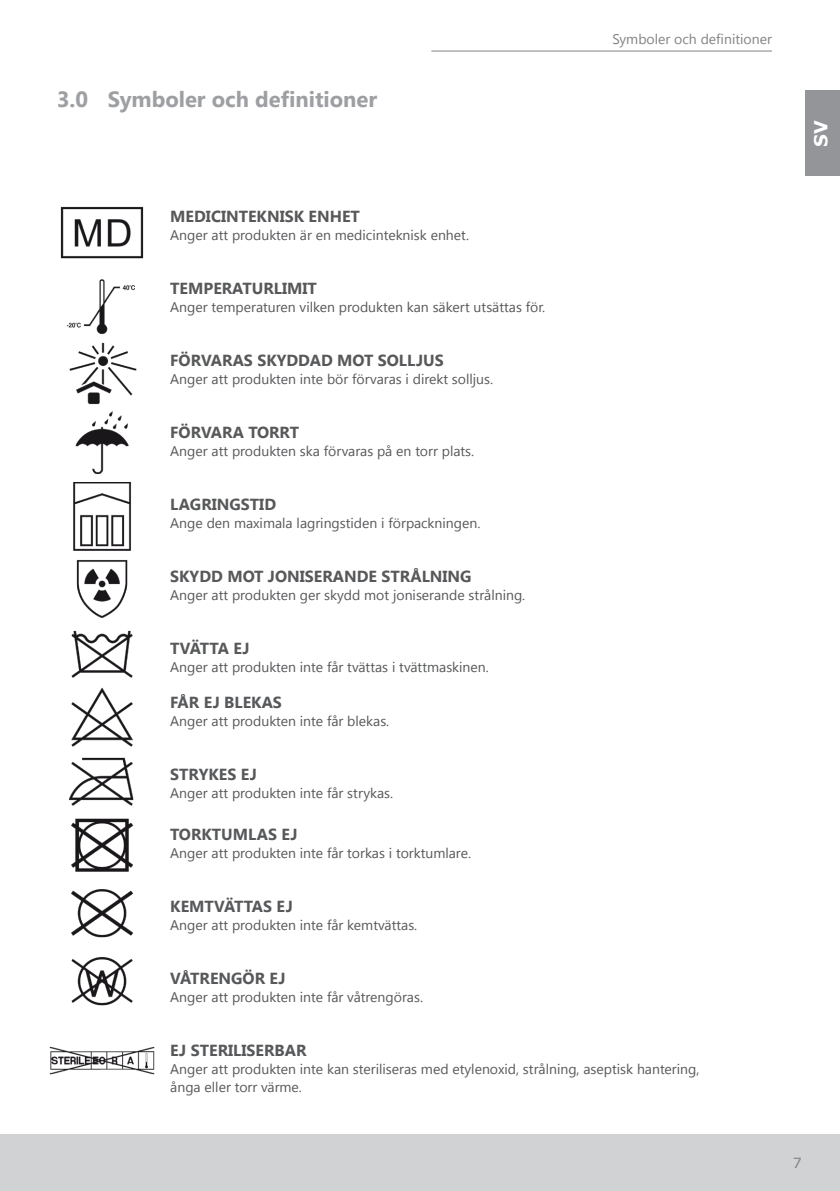
<style>
.page{position:relative;width:840px;height:1191px;background:#fff}
.page>*{position:absolute;margin:0;border:0;box-sizing:border-box;transform-origin:0 0}
.t1{font:700 22px "Lao UI";color:#9d9fa2}
.t2{font:700 18px "Verdana";color:#fff}
.t3{font:700 16px "Lao UI";color:#57585a}
.t4{font:700 16px "Lao UI";letter-spacing:-.02em;color:#57585a}
.t5{font:14px/18px "Lao UI";color:#57585a}
.t6{font:14px "Lao UI";color:#808285}
.t7{font:14px "Verdana";color:#808285}
</style>
<div class="page">
<div style="left:0;top:1134px;width:839px;height:57px;background:#d1d2d4"></div>
<div style="left:805px;top:91px;width:34px;height:85px;background:#939598"></div>
<hr style="left:431px;top:51px;width:340px;height:1px;background:#808285">
<img style="left:66px;top:279px;width:69px;height:55px">
<img style="left:69px;top:342px;width:68px;height:132px">
<img style="left:73px;top:482px;width:58px;height:68px">
<img style="left:76px;top:560px;width:52px;height:55px">
<img style="left:71px;top:615px;width:62px;height:128px">
<img style="left:69px;top:743px;width:65px;height:263px">
<img style="left:49px;top:1046px;width:106px;height:29px">
<img style="left:60px;top:206px;width:84px;height:53px">
<h1 class="t1" style="left:57px;top:84px;width:322px">3.0 Symboler och definitioner</h1>
<p class="t6" style="left:612px;top:30px;width:161px">Symboler och definitioner</p>
<p class="t2" style="left:807px;top:146px;width:28px;rotate:-90deg">SV</p>
<p class="t3" style="left:170px;top:205px;width:191px">MEDICINTEKNISK ENHET</p>
<p class="t5" style="left:170px;top:225px;width:300px">Anger att produkten är en medicinteknisk enhet.</p>
<p class="t3" style="left:170px;top:277px;width:148px">TEMPERATURLIMIT</p>
<p class="t5" style="left:170px;top:297px;width:376px">Anger temperaturen vilken produkten kan säkert utsättas för.</p>
<p class="t3" style="left:170px;top:349px;width:275px">FÖRVARAS SKYDDAD MOT SOLLJUS</p>
<p class="t5" style="left:170px;top:369px;width:324px">Anger att produkten inte bör förvaras i direkt solljus.</p>
<p class="t3" style="left:170px;top:421px;width:130px">FÖRVARA TORRT</p>
<p class="t5" style="left:170px;top:441px;width:305px">Anger att produkten ska förvaras på en torr plats.</p>
<p class="t3" style="left:170px;top:493px;width:107px">LAGRINGSTID</p>
<p class="t5" style="left:170px;top:513px;width:311px">Ange den maximala lagringstiden i förpackningen.</p>
<p class="t3" style="left:170px;top:565px;width:303px">SKYDD MOT JONISERANDE STRÅLNING</p>
<p class="t5" style="left:170px;top:585px;width:356px">Anger att produkten ger skydd mot joniserande strålning.</p>
<p class="t4" style="left:170px;top:637px;width:81px">TVÄTTA EJ</p>
<p class="t5" style="left:170px;top:657px;width:320px">Anger att produkten inte får tvättas i tvättmaskinen.</p>
<p class="t3" style="left:170px;top:691px;width:113px">FÅR EJ BLEKAS</p>
<p class="t5" style="left:170px;top:711px;width:220px">Anger att produkten inte får blekas.</p>
<p class="t3" style="left:170px;top:763px;width:88px">STRYKES EJ</p>
<p class="t5" style="left:170px;top:783px;width:224px">Anger att produkten inte får strykas.</p>
<p class="t3" style="left:170px;top:823px;width:129px">TORKTUMLAS EJ</p>
<p class="t5" style="left:170px;top:843px;width:302px">Anger att produkten inte får torkas i torktumlare.</p>
<p class="t3" style="left:170px;top:895px;width:124px">KEMTVÄTTAS EJ</p>
<p class="t5" style="left:170px;top:915px;width:248px">Anger att produkten inte får kemtvättas.</p>
<p class="t3" style="left:170px;top:967px;width:117px">VÅTRENGÖR EJ</p>
<p class="t5" style="left:170px;top:987px;width:254px">Anger att produkten inte får våtrengöras.</p>
<p class="t3" style="left:170px;top:1039px;width:138px">EJ STERILISERBAR</p>
<p class="t5" style="left:170px;top:1059px;width:530px">Anger att produkten inte kan steriliseras med etylenoxid, strålning, aseptisk hantering, ånga eller torr värme.</p>
<p class="t7" style="left:792px;top:1153px;width:10px">7</p>
</div>
